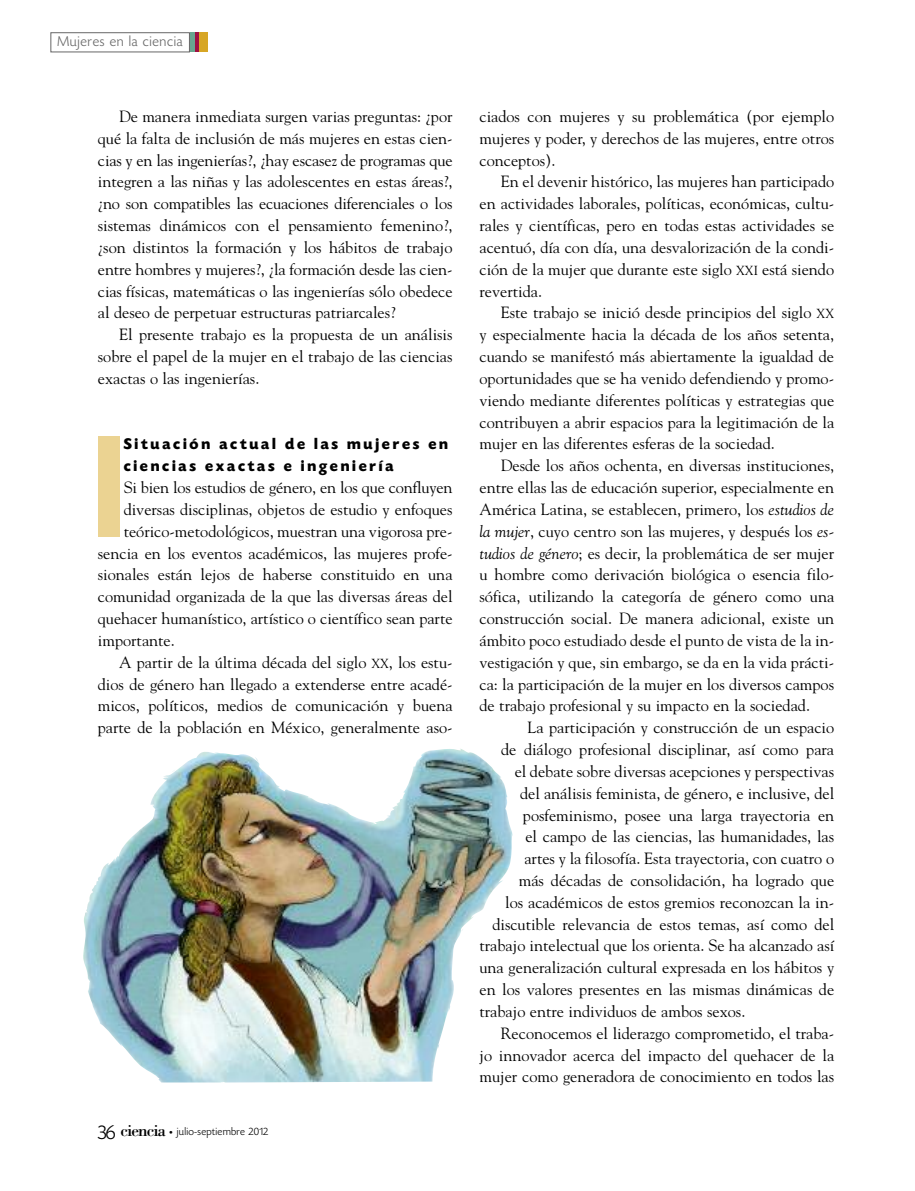
<style>
.page{position:relative;width:915px;height:1191px;background:#fff}
.page>*{position:absolute;margin:0;border:0;box-sizing:border-box;transform-origin:0 0}
.t1{font:17.25px "Bodoni";letter-spacing:-.05em;color:#000}
.t2{font:16.2px/21.8px "Goudy";color:#000;text-align:justify}
.t3{font:700 16.2px/21.8px "Today HEF";letter-spacing:.17em;color:#000}
.t4{font:300 15px "Today HEF";letter-spacing:.045em;color:#666}
.t5{font:300 11.25px "Today HEF";letter-spacing:.025em;color:#000}
.s1{font-size:13.05px}
.s2{font-family:"Today HEF";font-weight:300;font-size:21px}
.s3{font-family:"Officina Sans";font-weight:400;font-size:7.5px}
.s4{font-style:italic}
</style>
<div class="page">
<div style="left:50px;top:32px;width:140px;height:20px;border:1px solid #666"></div>
<div style="left:203px;top:32px;width:5px;height:20px;background:#d7a625"></div>
<hr style="left:199px;top:32px;width:4px;height:20px;background:#d7a625">
<div style="left:194px;top:32px;width:5px;height:20px;background:#9f0f42"></div>
<hr style="left:190px;top:32px;width:4px;height:20px;background:#67a58f">
<div style="left:98px;top:436px;width:21px;height:100px;background:#ebd392"></div>
<img style="left:83px;top:749px;width:429px;height:333px">
<p class="t4" style="left:57px;top:35px;width:127px">Mujeres en la ciencia</p>
<p class="t2" style="left:98px;top:105px;width:356px;text-indent:21px">De manera inmediata surgen varias preguntas: ¿por qué la falta de inclusión de más mujeres en estas cien&shy;cias y en las ingenierías?, ¿hay escasez de programas que integren a las niñas y las adolescentes en estas áreas?, ¿no son compatibles las ecuaciones diferenciales o los sistemas dinámicos con el pensamiento femenino?, ¿son distintos la formación y los hábitos de trabajo entre hombres y mujeres?, ¿la formación desde las cien&shy;cias físicas, matemáticas o las ingenierías sólo obedece al deseo de perpetuar estructuras patriarcales?</p>
<p class="t2" style="left:98px;top:324px;width:356px;text-indent:21px">El presente trabajo es la propuesta de un análisis sobre el papel de la mujer en el trabajo de las ciencias exactas o las ingenierías.</p>
<p class="t3" style="left:124px;top:434px;width:326px">Situación actual de las mujeres en ciencias exactas e ingeniería</p>
<p class="t2" style="left:124px;top:476px;width:330px">Si bien los estudios de género, en los que confluyen</p>
<p class="t2" style="left:124px;top:498px;width:330px">diversas disciplinas, objetos de estudio y enfoques</p>
<p class="t2" style="left:124px;top:520px;width:330px">teórico-metodológicos, muestran una vigorosa pre-</p>
<p class="t2" style="left:98px;top:542px;width:356px">sencia en los eventos académicos, las mujeres profe-</p>
<p class="t2" style="left:98px;top:564px;width:356px">sionales están lejos de haberse constituido en una</p>
<p class="t2" style="left:98px;top:586px;width:356px">comunidad organizada de la que las diversas áreas del</p>
<p class="t2" style="left:98px;top:607px;width:356px">quehacer humanístico, artístico o científico sean parte</p>
<p class="t2" style="left:98px;top:629px;width:78px">importante.</p>
<p class="t2" style="left:119px;top:651px;width:335px">A partir de la última década del siglo <span class="s1">XX</span>, los estu-</p>
<p class="t2" style="left:98px;top:673px;width:356px">dios de género han llegado a extenderse entre acadé-</p>
<p class="t2" style="left:98px;top:695px;width:356px">micos, políticos, medios de comunicación y buena</p>
<p class="t2" style="left:98px;top:717px;width:356px">parte de la población en México, generalmente aso-</p>
<p class="t1" style="left:98px;top:1119px;width:70px"><span class="s2">36</span> ciencia</p>
<p class="t5" style="left:169px;top:1127px;width:100px"><span class="s3">•</span> julio-septiembre 2012</p>
<p class="t2" style="left:479px;top:105px;width:356px">ciados con mujeres y su problemática (por ejemplo mujeres y poder, y derechos de las mujeres, entre otros conceptos).</p>
<p class="t2" style="left:479px;top:171px;width:356px;text-indent:21px">En el devenir histórico, las mujeres han participado en actividades laborales, políticas, económicas, cultu&shy;rales y científicas, pero en todas estas actividades se acentuó, día con día, una desvalorización de la condi&shy;ción de la mujer que durante este siglo <span class="s1">XXI</span> está siendo revertida.</p>
<p class="t2" style="left:479px;top:302px;width:356px;text-indent:21px">Este trabajo se inició desde principios del siglo <span class="s1">XX </span>y especialmente hacia la década de los años setenta, cuando se manifestó más abiertamente la igualdad de oportunidades que se ha venido defendiendo y promo&shy;viendo mediante diferentes políticas y estrategias que contribuyen a abrir espacios para la legitimación de la mujer en las diferentes esferas de la sociedad.</p>
<p class="t2" style="left:479px;top:455px;width:356px;text-indent:21px">Desde los años ochenta, en diversas instituciones, entre ellas las de educación superior, especialmente en América Latina, se establecen, primero, los <span class="s4">estudios de la mujer</span>, cuyo centro son las mujeres, y después los <span class="s4">es&shy;tudios de género</span>; es decir, la problemática de ser mujer u hombre como derivación biológica o esencia filo&shy;sófica, utilizando la categoría de género como una construcción social. De manera adicional, existe un ámbito poco estudiado desde el punto de vista de la in&shy;vestigación y que, sin embargo, se da en la vida prácti&shy;ca: la participación de la mujer en los diversos campos de trabajo profesional y su impacto en la sociedad.</p>
<p class="t2" style="left:527px;top:716px;width:308px">La participación y construcción de un espacio</p>
<p class="t2" style="left:501px;top:738px;width:334px">de diálogo profesional disciplinar, así como para</p>
<p class="t2" style="left:514px;top:760px;width:321px">el debate sobre diversas acepciones y perspectivas</p>
<p class="t2" style="left:520px;top:782px;width:315px">del análisis feminista, de género, e inclusive, del</p>
<p class="t2" style="left:523px;top:804px;width:312px">posfeminismo, posee una larga trayectoria en</p>
<p class="t2" style="left:525px;top:826px;width:310px">el campo de las ciencias, las humanidades, las</p>
<p class="t2" style="left:524px;top:847px;width:311px">artes y la filosofía. Esta trayectoria, con cuatro o</p>
<p class="t2" style="left:518px;top:869px;width:317px">más décadas de consolidación, ha logrado que</p>
<p class="t2" style="left:505px;top:891px;width:330px">los académicos de estos gremios reconozcan la in-</p>
<p class="t2" style="left:492px;top:913px;width:343px">discutible relevancia de estos temas, así como del</p>
<p class="t2" style="left:479px;top:935px;width:356px">trabajo intelectual que los orienta. Se ha alcanzado así</p>
<p class="t2" style="left:479px;top:956px;width:356px">una generalización cultural expresada en los hábitos y</p>
<p class="t2" style="left:479px;top:978px;width:356px">en los valores presentes en las mismas dinámicas de</p>
<p class="t2" style="left:479px;top:1000px;width:267px">trabajo entre individuos de ambos sexos.</p>
<p class="t2" style="left:500px;top:1022px;width:335px">Reconocemos el liderazgo comprometido, el traba-</p>
<p class="t2" style="left:479px;top:1044px;width:356px">jo innovador acerca del impacto del quehacer de la</p>
<p class="t2" style="left:479px;top:1066px;width:356px">mujer como generadora de conocimiento en todos las</p>
</div>
